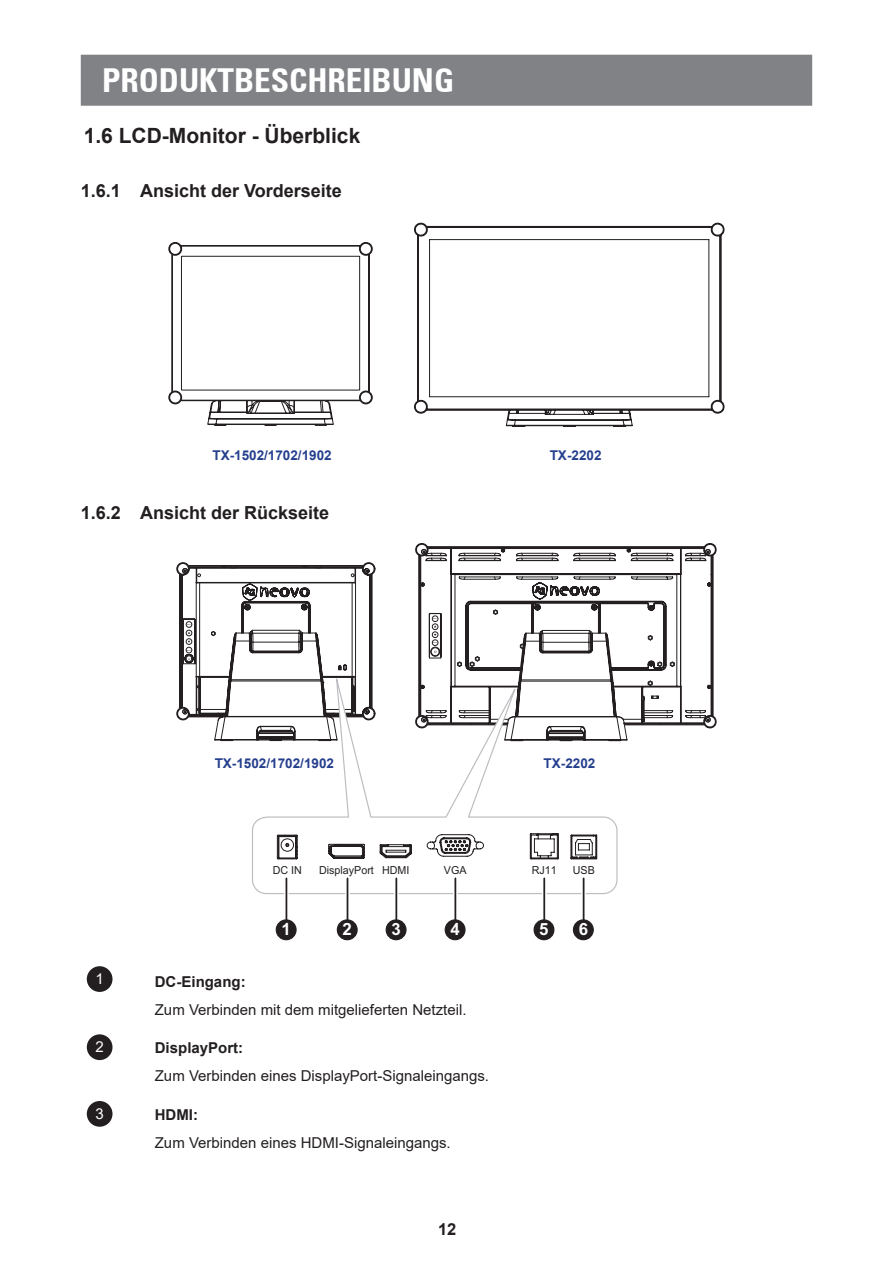
<style>
.page{position:relative;width:893px;height:1263px;background:#fff}
.page>*{position:absolute;margin:0;border:0;box-sizing:border-box;transform-origin:0 0}
.t1{font:700 condensed 33px "Univers 67";color:#fff}
.Head1_NonTOC{font:700 21px "Arial";color:#231f20}
.Head2_NonTOC{font:700 18px "Arial";color:#231f20}
.t2{font:700 16.8px "Arial";color:#fff}
.t3{font:700 16.5px "Arial";color:#231f20}
.Body{font:15px "Arial";color:#231f20}
.Body-2{font:700 15px "Arial";color:#231f20}
.Body-3{font:15px "Arial";color:#fff}
.Body-4{font:700 13.5px "Arial";color:#253f8e}
.t4{font:11.1px "Arial";color:#231f20}
</style>
<div class="page">
<div style="left:81px;top:55px;width:731px;height:51px;background:#808285;border:2px solid #808285"></div>
<svg style="left:168px;top:242px;width:205px;height:183px"></svg>
<svg style="left:414px;top:223px;width:310px;height:204px"></svg>
<svg style="left:177px;top:562px;width:198px;height:179px"></svg>
<svg style="left:418px;top:543px;width:298px;height:197px"></svg>
<svg style="left:251px;top:664px;width:367px;height:231px"></svg>
<svg style="left:277px;top:834px;width:21px;height:26px"></svg>
<svg style="left:328px;top:843px;width:37px;height:16px"></svg>
<svg style="left:379px;top:844px;width:33px;height:14px"></svg>
<svg style="left:427px;top:834px;width:57px;height:23px"></svg>
<svg style="left:530px;top:833px;width:29px;height:27px"></svg>
<svg style="left:570px;top:834px;width:27px;height:26px"></svg>
<svg style="left:284px;top:878px;width:5px;height:41px"></svg>
<hr style="left:286px;top:878px;width:1px;height:44px;background:#231f20">
<div style="left:276px;top:920px;width:20px;height:20px;background:#231f20;border-radius:50%"></div>
<div style="left:276px;top:919px;width:21px;height:21px;border:1px solid #231f20;border-radius:50%"></div>
<div style="left:345px;top:878px;width:5px;height:44px;background:#aaa8a9"></div>
<hr style="left:347px;top:878px;width:1px;height:44px;background:#231f20">
<div style="left:337px;top:920px;width:20px;height:20px;background:#231f20;border-radius:50%"></div>
<div style="left:337px;top:919px;width:21px;height:21px;border:1px solid #231f20;border-radius:50%"></div>
<div style="left:394px;top:878px;width:5px;height:44px;background:#c9c8c8"></div>
<hr style="left:395px;top:878px;width:2px;height:44px;background:#231f20">
<div style="left:386px;top:920px;width:20px;height:20px;background:#231f20;border-radius:50%"></div>
<div style="left:386px;top:919px;width:21px;height:21px;border:1px solid #231f20;border-radius:50%"></div>
<div style="left:453px;top:878px;width:5px;height:44px;background:#c2c1c1"></div>
<hr style="left:454px;top:878px;width:2px;height:44px;background:#231f20">
<div style="left:445px;top:920px;width:20px;height:20px;background:#231f20;border-radius:50%"></div>
<div style="left:445px;top:919px;width:21px;height:21px;border:1px solid #231f20;border-radius:50%"></div>
<div style="left:542px;top:878px;width:5px;height:44px;background:#dcdbdc"></div>
<hr style="left:543px;top:878px;width:2px;height:44px;background:#231f20">
<div style="left:534px;top:920px;width:20px;height:20px;background:#231f20;border-radius:50%"></div>
<div style="left:533px;top:919px;width:21px;height:21px;border:1px solid #231f20;border-radius:50%"></div>
<svg style="left:581px;top:878px;width:5px;height:41px"></svg>
<hr style="left:583px;top:878px;width:1px;height:44px;background:#231f20">
<div style="left:573px;top:920px;width:20px;height:20px;background:#231f20;border-radius:50%"></div>
<div style="left:573px;top:919px;width:21px;height:21px;border:1px solid #231f20;border-radius:50%"></div>
<div style="left:87px;top:966px;width:26px;height:26px;background:#231f20;border-radius:50%"></div>
<div style="left:87px;top:1034px;width:26px;height:26px;background:#231f20;border-radius:50%"></div>
<div style="left:87px;top:1101px;width:26px;height:26px;background:#231f20;border-radius:50%"></div>
<h1 class="t1" style="left:102px;top:60px;width:354px">PRODUKTBESCHREIBUNG</h1>
<p class="Head1_NonTOC" style="left:84px;top:121px;width:278px">1.6 LCD-Monitor - Überblick</p>
<p class="Head2_NonTOC" style="left:81px;top:178px;width:263px">1.6.1 Ansicht der Vorderseite</p>
<p class="Body-4" style="left:212px;top:446px;width:121px">TX-1502/1702/1902</p>
<p class="Body-4" style="left:550px;top:446px;width:53px">TX-2202</p>
<p class="Head2_NonTOC" style="left:81px;top:500px;width:250px">1.6.2 Ansicht der Rückseite</p>
<p class="Body-4" style="left:215px;top:753px;width:121px">TX-1502/1702/1902</p>
<p class="Body-4" style="left:544px;top:753px;width:53px">TX-2202</p>
<p class="t4" style="left:273px;top:862px;width:31px">DC IN</p>
<p class="t4" style="left:319px;top:862px;width:92px">DisplayPort HDMI</p>
<p class="t4" style="left:444px;top:862px;width:24px">VGA</p>
<p class="t4" style="left:532px;top:862px;width:27px">RJ11</p>
<p class="t4" style="left:573px;top:862px;width:24px">USB</p>
<p class="t2" style="left:281px;top:917px;width:11px">1</p>
<p class="t2" style="left:343px;top:917px;width:11px">2</p>
<p class="t2" style="left:391px;top:917px;width:11px">3</p>
<p class="t2" style="left:450px;top:917px;width:11px">4</p>
<p class="t2" style="left:539px;top:917px;width:11px">5</p>
<p class="t2" style="left:579px;top:917px;width:11px">6</p>
<p class="Body-3" style="left:95px;top:969px;width:10px">1</p>
<p class="Body-2" style="left:155px;top:971px;width:92px">DC-Eingang:</p>
<p class="Body" style="left:155px;top:999px;width:313px">Zum Verbinden mit dem mitgelieferten Netzteil.</p>
<p class="Body-3" style="left:95px;top:1037px;width:10px">2</p>
<p class="Body-2" style="left:155px;top:1037px;width:90px">DisplayPort:</p>
<p class="Body" style="left:155px;top:1066px;width:336px">Zum Verbinden eines DisplayPort-Signaleingangs.</p>
<p class="Body-3" style="left:95px;top:1103px;width:10px">3</p>
<p class="Body-2" style="left:155px;top:1104px;width:45px">HDMI:</p>
<p class="Body" style="left:155px;top:1132px;width:297px">Zum Verbinden eines HDMI-Signaleingangs.</p>
<p class="t3" style="left:438px;top:1217px;width:20px">12</p>
</div>
